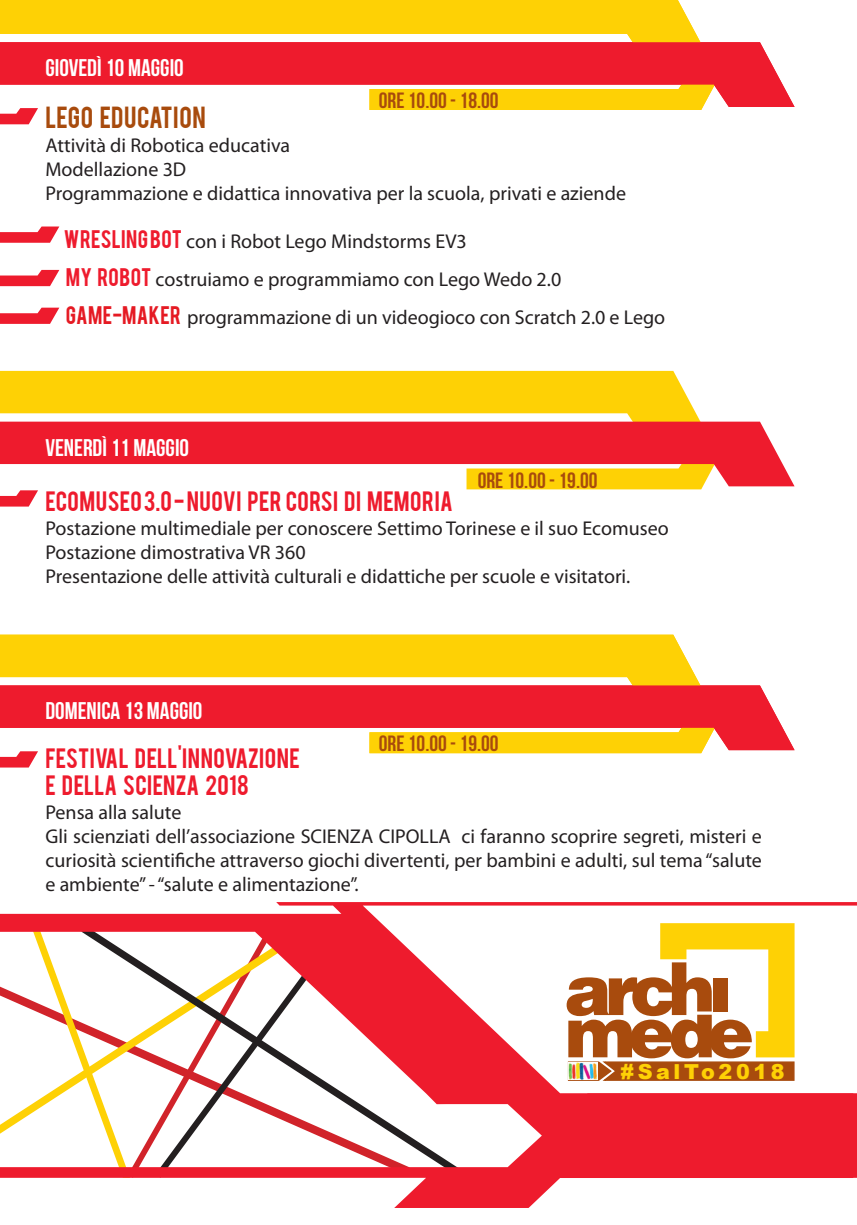
<style>
.page{position:relative;width:857px;height:1225px;background:#fff}
.page>*{position:absolute;margin:0;border:0;box-sizing:border-box;transform-origin:0 0}
.t1{font:700 24px "Bebas Neue";color:#fff}
.t2{font:24px "Bebas";letter-spacing:.015em;color:#a84b0d}
.t3{font:22px/26.4px "Bebas";letter-spacing:.02em;color:#ee1b2d}
.t4{font:700 22px "Bebas Neue";color:#a84b0d}
.t5{font:900 20.6px "Arial";letter-spacing:.175em;color:#fed105}
.t6{font:20px/24px "Myriad Pro";color:#231f20}
.s1{font-family:"Bebas";color:#ee1b2d}
.s2{font-family:"Bebas";color:#e51a23}
</style>
<div class="page">
<svg style="left:0;top:108px;width:38px;height:16px"></svg>
<svg style="left:0;top:226px;width:59px;height:17px"></svg>
<svg style="left:0;top:270px;width:59px;height:16px"></svg>
<svg style="left:0;top:308px;width:59px;height:16px"></svg>
<svg style="left:0;top:0;width:701px;height:42px"></svg>
<svg style="left:369px;top:107px;width:334px;height:3px"></svg>
<svg style="left:0;top:42px;width:794px;height:65px;fill:#ee1b2d"></svg>
<svg style="left:0;top:1177px;width:852px;height:31px"></svg>
<svg style="left:0;top:902px;width:856px;height:275px"></svg>
<svg style="left:0;top:751px;width:38px;height:16px"></svg>
<svg style="left:0;top:634px;width:701px;height:51px;fill:#fed105"></svg>
<svg style="left:369px;top:750px;width:334px;height:3px"></svg>
<svg style="left:0;top:685px;width:794px;height:65px;fill:#ee1b2d"></svg>
<svg style="left:466px;top:486px;width:237px;height:3px"></svg>
<svg style="left:0;top:371px;width:700px;height:50px;fill:#fed105"></svg>
<svg style="left:0;top:421px;width:794px;height:65px;fill:#ee1b2d"></svg>
<svg style="left:0;top:490px;width:38px;height:16px"></svg>
<p class="t1" style="left:45px;top:55px;width:140px">GIOVEDÌ 10 MAGGIO</p>
<p class="t4" style="left:378px;top:88px;width:121px">ORE 10.00 - 18.00</p>
<p class="t2" style="left:45px;top:100px;width:162px">LEGO EDUCATION</p>
<p class="t6" style="left:45px;top:133px;width:582px">Attività di Robotica educativa<br>Modellazione 3D<br>Programmazione e didattica innovativa per la scuola, privati e aziende</p>
<p class="t6" style="left:64px;top:222px;width:602px;line-height:38px"><span class="s1">WRESLING BOT</span> con i Robot Lego Mindstorms EV3<br><span class="s1">MY ROBOT</span> costruiamo e programmiamo con Lego Wedo 2.0<br><span class="s2">GAME-MAKER</span> programmazione di un videogioco con Scratch 2.0 e Lego</p>
<p class="t1" style="left:45px;top:434px;width:145px">VENERDÌ 11 MAGGIO</p>
<p class="t4" style="left:477px;top:468px;width:121px">ORE 10.00 - 19.00</p>
<p class="t3" style="left:45px;top:487px;width:408px">ECOMUSEO 3.0 - NUOVI PER CORSI DI MEMORIA</p>
<p class="t6" style="left:45px;top:516px;width:624px">Postazione multimediale per conoscere Settimo Torinese e il suo Ecomuseo<br>Postazione dimostrativa VR 360<br>Presentazione delle attività culturali e didattiche per scuole e visitatori.</p>
<p class="t1" style="left:45px;top:698px;width:140px">GIOV DÌ 10 MAGGIO</p>
<p class="t1" style="left:45px;top:698px;width:158px">DOMENICA 13 MAGGIO</p>
<p class="t4" style="left:378px;top:731px;width:121px">ORE 10.00 - 19.00</p>
<p class="t4" style="left:468px;top:731px;width:10px">8</p>
<p class="t3" style="left:45px;top:744px;width:256px">FESTIVAL DELL'INNOVAZIONE<br>E DELLA SCIENZA 2018</p>
<p class="t6" style="left:45px;top:799px;width:717px">Pensa alla salute<br>Gli scienziati dell’associazione SCIENZA CIPOLLA ci faranno scoprire segreti, misteri e curiosità scientifiche attraverso giochi divertenti, per bambini e adulti, sul tema “salute e ambiente” - “salute e alimentazione”.</p>
<p class="t5" style="left:620px;top:1056px;width:166px">#SalTo2018</p>
</div>
